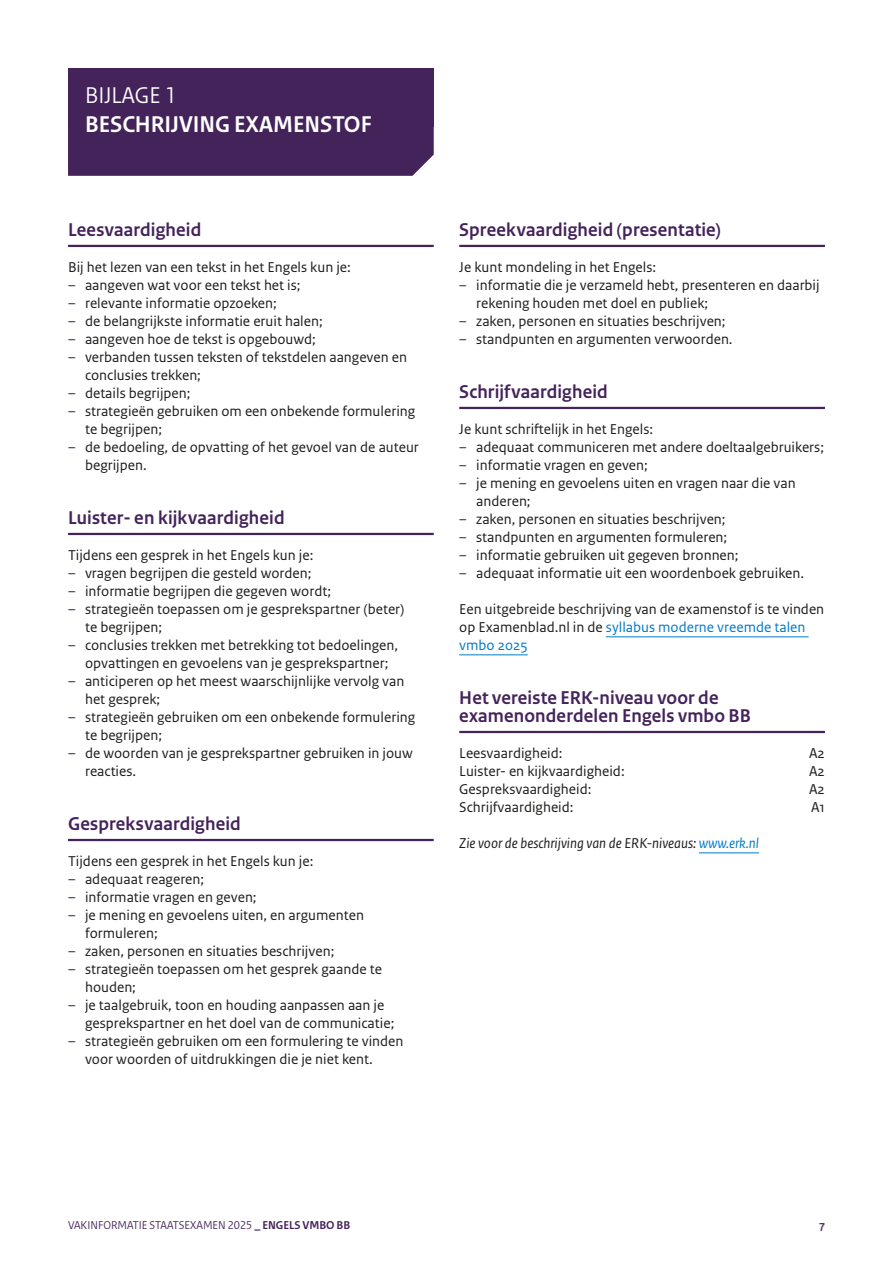
<style>
.page{position:relative;width:893px;height:1263px;background:#fff}
.page>*{position:absolute;margin:0;border:0;box-sizing:border-box;transform-origin:0 0}
.H3_bijlagekop-1b{font:700 24px "Rijksoverheid Sans Heading";color:#fff}
.H2_bijlagekop-1a{font:24px "Rijksoverheid Sans Heading";color:#fff}
.H4_subkop_met_lijn{font:700 19.5px/18px "Rijksoverheid Sans Heading";letter-spacing:.01em;color:#44235b}
.P_bodytekst{font:15px/18px "Rijksoverheid Sans Text";color:#1d1d1b}
.P_bodytekst-2{font:italic 15px "Rijksoverheid Sans Text";color:#1d1d1b}
.t1{font:12px "Rijksoverheid Sans Heading";color:#44235b}
.t2{font:700 12px "Rijksoverheid Sans Heading";color:#44235b}
.s1{color:#44235b}
.s2{color:#007bc7}
.s3{font-weight:700}
</style>
<div class="page">
<div style="left:68px;top:68px;width:366px;height:58px;background:#44235b"></div>
<div style="left:68px;top:126px;width:366px;height:50px;background:#44235b"></div>
<hr style="left:68px;top:245px;width:366px;height:2px;background:#44235b">
<hr style="left:68px;top:533px;width:366px;height:2px;background:#44235b">
<hr style="left:68px;top:839px;width:366px;height:2px;background:#44235b">
<hr style="left:459px;top:245px;width:366px;height:2px;background:#44235b">
<hr style="left:459px;top:407px;width:366px;height:2px;background:#44235b">
<hr style="left:606px;top:636px;width:203px;height:1px;background:#007bc7">
<hr style="left:459px;top:654px;width:69px;height:1px;background:#007bc7">
<hr style="left:459px;top:731px;width:366px;height:2px;background:#44235b">
<hr style="left:699px;top:852px;width:60px;height:1px;background:#007bc7">
<h2 class="H2_bijlagekop-1a" style="left:85px;top:81px;width:93px">BIJLAGE 1</h2>
<h3 class="H3_bijlagekop-1b" style="left:85px;top:110px;width:288px">BESCHRIJVING EXAMENSTOF</h3>
<h4 class="H4_subkop_met_lijn" style="left:68px;top:221px;width:135px">Leesvaardigheid</h4>
<p class="P_bodytekst" style="left:68px;top:259px;width:284px">Bij het lezen van een tekst in het Engels kun je:</p>
<p class="P_bodytekst" style="left:68px;top:277px;width:234px"><span class="s1">–</span> aangeven wat voor een tekst het is;</p>
<p class="P_bodytekst" style="left:68px;top:295px;width:210px"><span class="s1">–</span> relevante informatie opzoeken;</p>
<p class="P_bodytekst" style="left:68px;top:313px;width:256px"><span class="s1">–</span> de belangrijkste informatie eruit halen;</p>
<p class="P_bodytekst" style="left:68px;top:331px;width:249px"><span class="s1">–</span> aangeven hoe de tekst is opgebouwd;</p>
<p class="P_bodytekst" style="left:85px;top:349px;width:324px;text-indent:-17px"><span class="s1">–</span> verbanden tussen teksten of tekstdelen aangeven en conclusies trekken;</p>
<p class="P_bodytekst" style="left:68px;top:385px;width:124px"><span class="s1">–</span> details begrijpen;</p>
<p class="P_bodytekst" style="left:85px;top:403px;width:332px;text-indent:-17px"><span class="s1">–</span> strategieën gebruiken om een onbekende formulering te begrijpen;</p>
<p class="P_bodytekst" style="left:85px;top:439px;width:335px;text-indent:-17px"><span class="s1">–</span> de bedoeling, de opvatting of het gevoel van de auteur begrijpen.</p>
<h4 class="H4_subkop_met_lijn" style="left:68px;top:509px;width:218px">Luister- en kijkvaardigheid</h4>
<p class="P_bodytekst" style="left:68px;top:547px;width:247px">Tijdens een gesprek in het Engels kun je:</p>
<p class="P_bodytekst" style="left:68px;top:565px;width:245px"><span class="s1">–</span> vragen begrijpen die gesteld worden;</p>
<p class="P_bodytekst" style="left:68px;top:583px;width:265px"><span class="s1">–</span> informatie begrijpen die gegeven wordt;</p>
<p class="P_bodytekst" style="left:85px;top:601px;width:321px;text-indent:-17px"><span class="s1">–</span> strategieën toepassen om je gesprekspartner (beter) te begrijpen;</p>
<p class="P_bodytekst" style="left:68px;top:637px;width:332px;text-align:center"><span class="s1">–</span> conclusies trekken met betrekking tot bedoelingen, opvattingen en gevoelens van je gesprekspartner;</p>
<p class="P_bodytekst" style="left:85px;top:673px;width:321px;text-indent:-17px"><span class="s1">–</span> anticiperen op het meest waarschijnlijke vervolg van het gesprek;</p>
<p class="P_bodytekst" style="left:85px;top:709px;width:332px;text-indent:-17px"><span class="s1">–</span> strategieën gebruiken om een onbekende formulering te begrijpen;</p>
<p class="P_bodytekst" style="left:85px;top:745px;width:329px;text-indent:-17px"><span class="s1">–</span> de woorden van je gesprekspartner gebruiken in jouw reacties.</p>
<h4 class="H4_subkop_met_lijn" style="left:68px;top:815px;width:174px">Gespreksvaardigheid</h4>
<p class="P_bodytekst" style="left:68px;top:853px;width:247px">Tijdens een gesprek in het Engels kun je:</p>
<p class="P_bodytekst" style="left:68px;top:871px;width:138px"><span class="s1">–</span> adequaat reageren;</p>
<p class="P_bodytekst" style="left:68px;top:889px;width:190px"><span class="s1">–</span> informatie vragen en geven;</p>
<p class="P_bodytekst" style="left:85px;top:907px;width:280px;text-indent:-17px"><span class="s1">–</span> je mening en gevoelens uiten, en argumenten formuleren;</p>
<p class="P_bodytekst" style="left:68px;top:943px;width:268px"><span class="s1">–</span> zaken, personen en situaties beschrijven;</p>
<p class="P_bodytekst" style="left:85px;top:961px;width:298px;text-indent:-17px"><span class="s1">–</span> strategieën toepassen om het gesprek gaande te houden;</p>
<p class="P_bodytekst" style="left:85px;top:997px;width:311px;text-indent:-17px"><span class="s1">–</span> je taalgebruik, toon en houding aanpassen aan je gesprekspartner en het doel van de communicatie;</p>
<p class="P_bodytekst" style="left:85px;top:1033px;width:320px;text-indent:-17px"><span class="s1">–</span> strategieën gebruiken om een formulering te vinden voor woorden of uitdrukkingen die je niet kent.</p>
<h4 class="H4_subkop_met_lijn" style="left:459px;top:221px;width:263px">Spreekvaardigheid (presentatie)</h4>
<p class="P_bodytekst" style="left:459px;top:259px;width:198px">Je kunt mondeling in het Engels:</p>
<p class="P_bodytekst" style="left:476px;top:277px;width:345px;text-indent:-17px"><span class="s1">–</span> informatie die je verzameld hebt, presenteren en daarbij rekening houden met doel en publiek;</p>
<p class="P_bodytekst" style="left:459px;top:313px;width:268px"><span class="s1">–</span> zaken, personen en situaties beschrijven;</p>
<p class="P_bodytekst" style="left:459px;top:331px;width:275px"><span class="s1">–</span> standpunten en argumenten verwoorden.</p>
<h4 class="H4_subkop_met_lijn" style="left:459px;top:383px;width:150px">Schrijfvaardigheid</h4>
<p class="P_bodytekst" style="left:459px;top:421px;width:195px">Je kunt schriftelijk in het Engels:</p>
<p class="P_bodytekst" style="left:459px;top:439px;width:366px"><span class="s1">–</span> adequaat communiceren met andere doeltaalgebruikers;</p>
<p class="P_bodytekst" style="left:459px;top:457px;width:190px"><span class="s1">–</span> informatie vragen en geven;</p>
<p class="P_bodytekst" style="left:476px;top:475px;width:321px;text-indent:-17px"><span class="s1">–</span> je mening en gevoelens uiten en vragen naar die van anderen;</p>
<p class="P_bodytekst" style="left:459px;top:511px;width:268px"><span class="s1">–</span> zaken, personen en situaties beschrijven;</p>
<p class="P_bodytekst" style="left:459px;top:529px;width:270px"><span class="s1">–</span> standpunten en argumenten formuleren;</p>
<p class="P_bodytekst" style="left:459px;top:547px;width:281px"><span class="s1">–</span> informatie gebruiken uit gegeven bronnen;</p>
<p class="P_bodytekst" style="left:459px;top:565px;width:346px"><span class="s1">–</span> adequaat informatie uit een woordenboek gebruiken.</p>
<p class="P_bodytekst" style="left:459px;top:601px;width:366px">Een uitgebreide beschrijving van de examenstof is te vinden op Examenblad.nl in de <span class="s2">syllabus moderne vreemde talen vmbo 2025</span></p>
<h4 class="H4_subkop_met_lijn" style="left:459px;top:689px;width:293px">Het vereiste ERK-niveau voor de examenonderdelen Engels vmbo BB</h4>
<p class="P_bodytekst" style="left:459px;top:745px;width:105px">Leesvaardigheid:</p>
<p class="P_bodytekst" style="left:809px;top:745px;width:17px">A2</p>
<p class="P_bodytekst" style="left:459px;top:763px;width:167px">Luister- en kijkvaardigheid:</p>
<p class="P_bodytekst" style="left:809px;top:763px;width:17px">A2</p>
<p class="P_bodytekst" style="left:459px;top:781px;width:134px">Gespreksvaardigheid:</p>
<p class="P_bodytekst" style="left:809px;top:781px;width:17px">A2</p>
<p class="P_bodytekst" style="left:459px;top:799px;width:116px">Schrijfvaardigheid:</p>
<p class="P_bodytekst" style="left:811px;top:799px;width:15px">A1</p>
<p class="P_bodytekst-2" style="left:459px;top:835px;width:301px">Zie voor de beschrijving van de ERK-niveaus: <span class="s2">www.erk.nl</span></p>
<p class="t1" style="left:68px;top:1218px;width:284px">VAKINFORMATIE STAATSEXAMEN 2025 <span class="s3">_ ENGELS VMBO BB</span></p>
<p class="t2" style="left:819px;top:1219px;width:7px">7</p>
</div>
